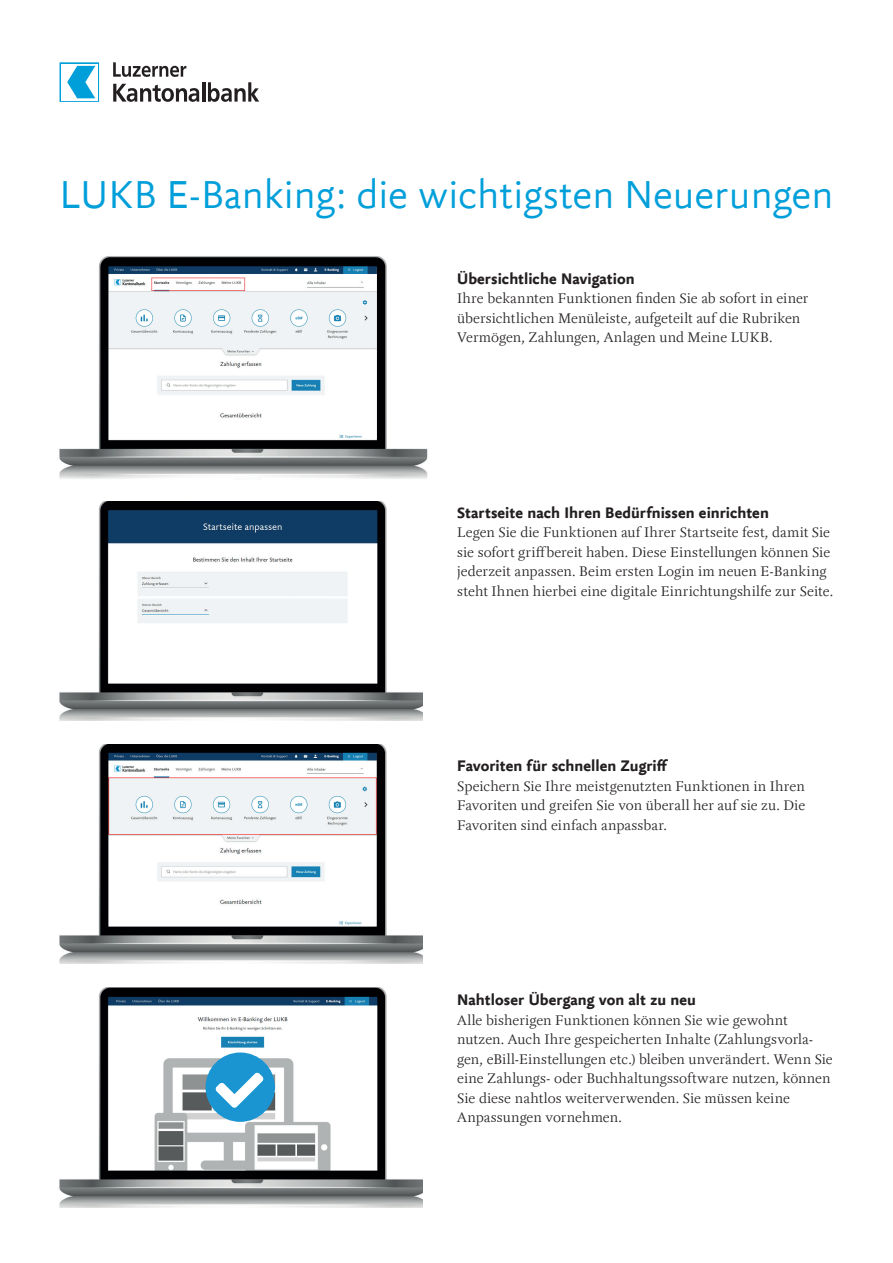
<style>
.page{position:relative;width:893px;height:1263px;background:#fff}
.page>*{position:absolute;margin:0;border:0;box-sizing:border-box;transform-origin:0 0}
.t1{font:300 42px "Yoga Sansfor LUKB";color:#009fda}
.t2{font:700 16.5px "Yoga Sansfor LUKB";color:#231f20}
.t3{font:300 15px/19.5px "Yogafor LUKB";letter-spacing:.005em;color:#231f20}
</style>
<div class="page">
<svg style="left:60px;top:62px;width:39px;height:40px"></svg>
<svg style="left:113px;top:62px;width:73px;height:15px"></svg>
<svg style="left:113px;top:84px;width:86px;height:18px"></svg>
<hr style="left:202px;top:82px;width:3px;height:20px;background:#231f20">
<svg style="left:208px;top:82px;width:51px;height:20px"></svg>
<img style="left:59px;top:744px;width:363px;height:220px">
<img style="left:59px;top:256px;width:369px;height:223px">
<img style="left:59px;top:501px;width:363px;height:220px">
<img style="left:59px;top:988px;width:363px;height:219px">
<svg style="left:206px;top:1052px;width:69px;height:70px"></svg>
<h1 class="t1" style="left:60px;top:170px;width:775px">LUKB E-Banking: die wichtigsten Neuerungen</h1>
<p class="t2" style="left:457px;top:269px;width:179px">Übersichtliche Navigation</p>
<p class="t3" style="left:457px;top:288px;width:353px">Ihre bekannten Funktionen finden Sie ab sofort in einer übersichtlichen Menüleiste, aufgeteilt auf die Rubriken<br>Vermögen, Zahlungen, Anlagen und Meine LUKB.</p>
<p class="t2" style="left:457px;top:503px;width:313px">Startseite nach Ihren Bedürfnissen einrichten</p>
<p class="t3" style="left:457px;top:522px;width:378px">Legen Sie die Funktionen auf Ihrer Startseite fest, damit Sie sie sofort griffbereit haben. Diese Einstellungen können Sie jederzeit anpassen. Beim ersten Login im neuen E-Banking steht Ihnen hierbei eine digitale Einrichtungshilfe zur Seite.</p>
<p class="t2" style="left:457px;top:756px;width:212px">Favoriten für schnellen Zugriff</p>
<p class="t3" style="left:457px;top:776px;width:349px;text-align:justify">Speichern Sie Ihre meistgenutzten Funktionen in Ihren Favoriten und greifen Sie von überall her auf sie zu. Die Favoriten sind einfach anpassbar.</p>
<p class="t2" style="left:457px;top:990px;width:240px">Nahtloser Übergang von alt zu neu</p>
<p class="t3" style="left:457px;top:1010px;width:377px">Alle bisherigen Funktionen können Sie wie gewohnt nutzen. Auch Ihre gespeicherten Inhalte (Zahlungsvorla&shy;gen, eBill-Einstellungen etc.) bleiben unverändert. Wenn Sie eine Zahlungs- oder Buchhaltungssoftware nutzen, können Sie diese nahtlos weiterverwenden. Sie müssen keine Anpassungen vornehmen.</p>
</div>
